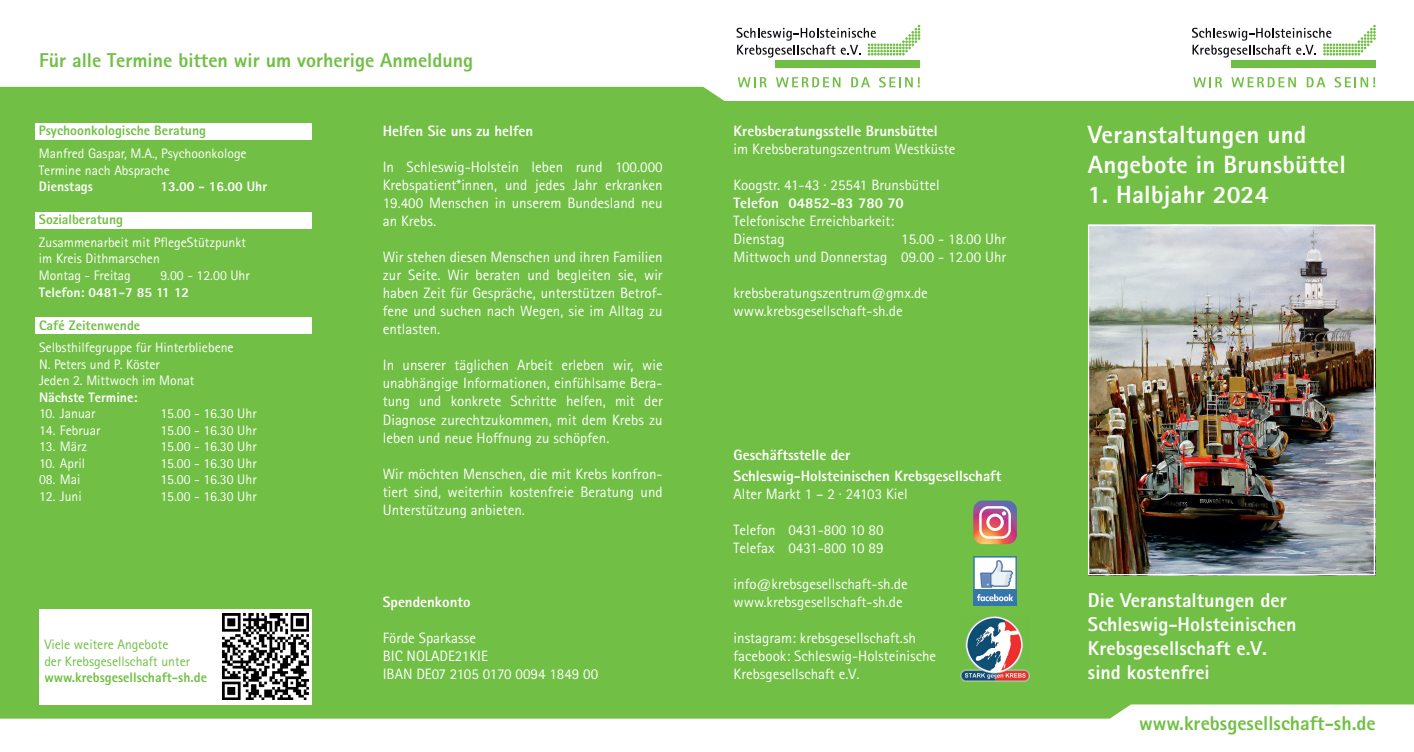
<style>
.page{position:relative;width:1414px;height:752px;background:#fff}
.page>*{position:absolute;margin:0;border:0;box-sizing:border-box;transform-origin:0 0}
.t1{font:800 25px/30px "Rotis Sans Serif";letter-spacing:.01em;color:#fff}
.t2{font:800 20px/24px "Rotis Sans Serif";color:#fff}
.t3{font:800 20px "Rotis Sans Serif";color:#71bf44}
.t4{font:15px/18px "Rotis Sans Serif";color:#fff}
.t5{font:800 15px/20.5px "Rotis Sans Serif";color:#fff}
.t6{font:13.75px/16.5px "Rotis Sans Serif";color:#fff}
.t7{font:800 13.75px "Rotis Sans Serif";color:#71bf44}
.t8{font:800 13.75px "Rotis Sans Serif";color:#fff}
.t9{font:13.75px/16.5px "Rotis Sans Serif";color:#71bf44}
</style>
<div class="page">
<div style="left:0;top:87px;width:1414px;height:631px;background:#71bf44"></div>
<div style="left:35px;top:123px;width:277px;height:16px;background:#fff"></div>
<div style="left:35px;top:212px;width:277px;height:17px;background:#fff"></div>
<div style="left:35px;top:317px;width:277px;height:16px;background:#fff"></div>
<svg style="left:1192px;top:25px;width:184px;height:32px"></svg>
<div style="left:1231px;top:60px;width:144px;height:7px;background:#71bf44"></div>
<svg style="left:1193px;top:77px;width:29px;height:10px"></svg>
<svg style="left:1231px;top:77px;width:65px;height:10px"></svg>
<svg style="left:1307px;top:77px;width:18px;height:10px"></svg>
<svg style="left:1334px;top:77px;width:41px;height:10px"></svg>
<svg style="left:736px;top:25px;width:184px;height:32px"></svg>
<div style="left:775px;top:60px;width:144px;height:7px;background:#71bf44"></div>
<svg style="left:738px;top:77px;width:29px;height:10px"></svg>
<svg style="left:776px;top:77px;width:64px;height:10px"></svg>
<svg style="left:851px;top:77px;width:19px;height:10px"></svg>
<svg style="left:879px;top:77px;width:41px;height:10px"></svg>
<img style="left:1088px;top:225px;width:287px;height:350px">
<div style="left:39px;top:608px;width:273px;height:96px;background:#fff"></div>
<img style="left:223px;top:613px;width:85px;height:86px">
<svg style="left:973px;top:556px;width:44px;height:33px"></svg>
<img style="left:973px;top:589px;width:44px;height:16px">
<img style="left:981px;top:560px;width:31px;height:26px">
<svg style="left:973px;top:500px;width:44px;height:44px;background:#c68692"></svg>
<img style="left:960px;top:615px;width:70px;height:66px">
<h2 class="t3" style="left:39px;top:48px;width:436px">Für alle Termine bitten wir um vorherige Anmeldung</h2>
<p class="t7" style="left:39px;top:122px;width:169px">Psychoonkologische Beratung</p>
<p class="t6" style="left:39px;top:145px;width:209px">Manfred Gaspar, M.A., Psychoonkologe<br>Termine nach Absprache</p>
<p class="t8" style="left:39px;top:178px;width:55px">Dienstags</p>
<p class="t8" style="left:160px;top:178px;width:108px">13.00 - 16.00 Uhr</p>
<p class="t7" style="left:39px;top:211px;width:86px">Sozialberatung</p>
<p class="t6" style="left:39px;top:234px;width:208px">Zusammenarbeit mit PflegeStützpunkt im Kreis Dithmarschen<br>Montag - Freitag</p>
<p class="t6" style="left:160px;top:267px;width:91px">9.00 - 12.00 Uhr</p>
<p class="t8" style="left:39px;top:283px;width:152px">Telefon: 0481-7 85 11 12</p>
<p class="t7" style="left:39px;top:316px;width:103px">Café Zeitenwende</p>
<p class="t6" style="left:39px;top:339px;width:196px">Selbsthilfegruppe für Hinterbliebene<br>N. Peters und P. Köster<br>Jeden 2. Mittwoch im Monat</p>
<p class="t8" style="left:39px;top:388px;width:100px">Nächste Termine:</p>
<p class="t6" style="left:39px;top:405px;width:58px">10. Januar</p>
<p class="t6" style="left:160px;top:405px;width:98px">15.00 - 16.30 Uhr</p>
<p class="t6" style="left:39px;top:421px;width:63px">14. Februar</p>
<p class="t6" style="left:160px;top:421px;width:98px">15.00 - 16.30 Uhr</p>
<p class="t6" style="left:39px;top:438px;width:50px">13. März</p>
<p class="t6" style="left:160px;top:438px;width:98px">15.00 - 16.30 Uhr</p>
<p class="t6" style="left:39px;top:454px;width:48px">10. April</p>
<p class="t6" style="left:160px;top:454px;width:98px">15.00 - 16.30 Uhr</p>
<p class="t6" style="left:39px;top:471px;width:43px">08. Mai</p>
<p class="t6" style="left:160px;top:471px;width:98px">15.00 - 16.30 Uhr</p>
<p class="t6" style="left:39px;top:487px;width:44px">12. Juni</p>
<p class="t6" style="left:160px;top:487px;width:98px">15.00 - 16.30 Uhr</p>
<p class="t9" style="left:44px;top:635px;width:147px">Viele weitere Angebote<br>der Krebsgesellschaft unter</p>
<p class="t7" style="left:44px;top:668px;width:164px">www.krebsgesellschaft-sh.de</p>
<p class="t5" style="left:383px;top:121px;width:152px">Helfen Sie uns zu helfen</p>
<p class="t4" style="left:383px;top:158px;width:281px;text-align:justify">In Schleswig-Holstein leben rund 100.000<br>Krebspatient*innen, und jedes Jahr erkranken 19.400 Menschen in unserem Bundesland neu an Krebs.</p>
<p class="t4" style="left:383px;top:248px;width:281px;text-align:justify">Wir stehen diesen Menschen und ihren Familien zur Seite. Wir beraten und begleiten sie, wir haben Zeit für Gespräche, unterstützen Betrof&shy;fene und suchen nach Wegen, sie im Alltag zu entlasten.</p>
<p class="t4" style="left:383px;top:356px;width:281px;text-align:justify">In unserer täglichen Arbeit erleben wir, wie unabhängige Informationen, einfühlsame Bera&shy;tung und konkrete Schritte helfen, mit der Diagnose zurechtzukommen, mit dem Krebs zu leben und neue Hoffnung zu schöpfen.</p>
<p class="t4" style="left:383px;top:464px;width:281px;text-align:justify">Wir möchten Menschen, die mit Krebs konfron&shy;tiert sind, weiterhin kostenfreie Beratung und Unterstützung anbieten.</p>
<p class="t5" style="left:383px;top:591px;width:89px">Spendenkonto</p>
<p class="t4" style="left:383px;top:628px;width:217px">Förde Sparkasse<br>BIC NOLADE21KIE<br>IBAN DE07 2105 0170 0094 1849 00</p>
<p class="t5" style="left:733px;top:121px;width:206px">Krebsberatungsstelle Brunsbüttel</p>
<p class="t4" style="left:733px;top:140px;width:223px">im Krebsberatungszentrum Westküste</p>
<p class="t4" style="left:733px;top:176px;width:208px">Koogstr. 41-43 · 25541 Brunsbüttel</p>
<p class="t5" style="left:733px;top:193px;width:172px">Telefon 04852-83 780 70</p>
<p class="t4" style="left:733px;top:212px;width:162px">Telefonische Erreichbarkeit:<br>Dienstag</p>
<p class="t4" style="left:733px;top:230px;width:274px;text-align:right">15.00 - 18.00 Uhr<br>Mittwoch und Donnerstag 09.00 - 12.00 Uhr</p>
<p class="t4" style="left:733px;top:284px;width:196px">krebsberatungszentrum@gmx.de www.krebsgesellschaft-sh.de</p>
<p class="t5" style="left:733px;top:444px;width:269px">Geschäftsstelle der<br>Schleswig-Holsteinischen Krebsgesellschaft</p>
<p class="t4" style="left:733px;top:484px;width:176px">Alter Markt 1 – 2 · 24103 Kiel</p>
<p class="t4" style="left:733px;top:520px;width:152px">Telefon 0431-800 10 80<br>Telefax 0431-800 10 89</p>
<p class="t4" style="left:733px;top:574px;width:176px">info@krebsgesellschaft-sh.de www.krebsgesellschaft-sh.de</p>
<p class="t4" style="left:733px;top:628px;width:204px">instagram: krebsgesellschaft.sh facebook: Schleswig-Holsteinische<br>Krebsgesellschaft e.V.</p>
<h1 class="t1" style="left:1088px;top:119px;width:259px">Veranstaltungen und<br>Angebote in Brunsbüttel</h1>
<h1 class="t1" style="left:1088px;top:179px;width:182px">1. Halbjahr 2024</h1>
<h2 class="t2" style="left:1088px;top:588px;width:210px">Die Veranstaltungen der<br>Schleswig-Holsteinischen<br>Krebsgesellschaft e.V. sind kostenfrei</h2>
<h2 class="t3" style="left:1139px;top:709px;width:238px">www.krebsgesellschaft-sh.de</h2>
</div>
